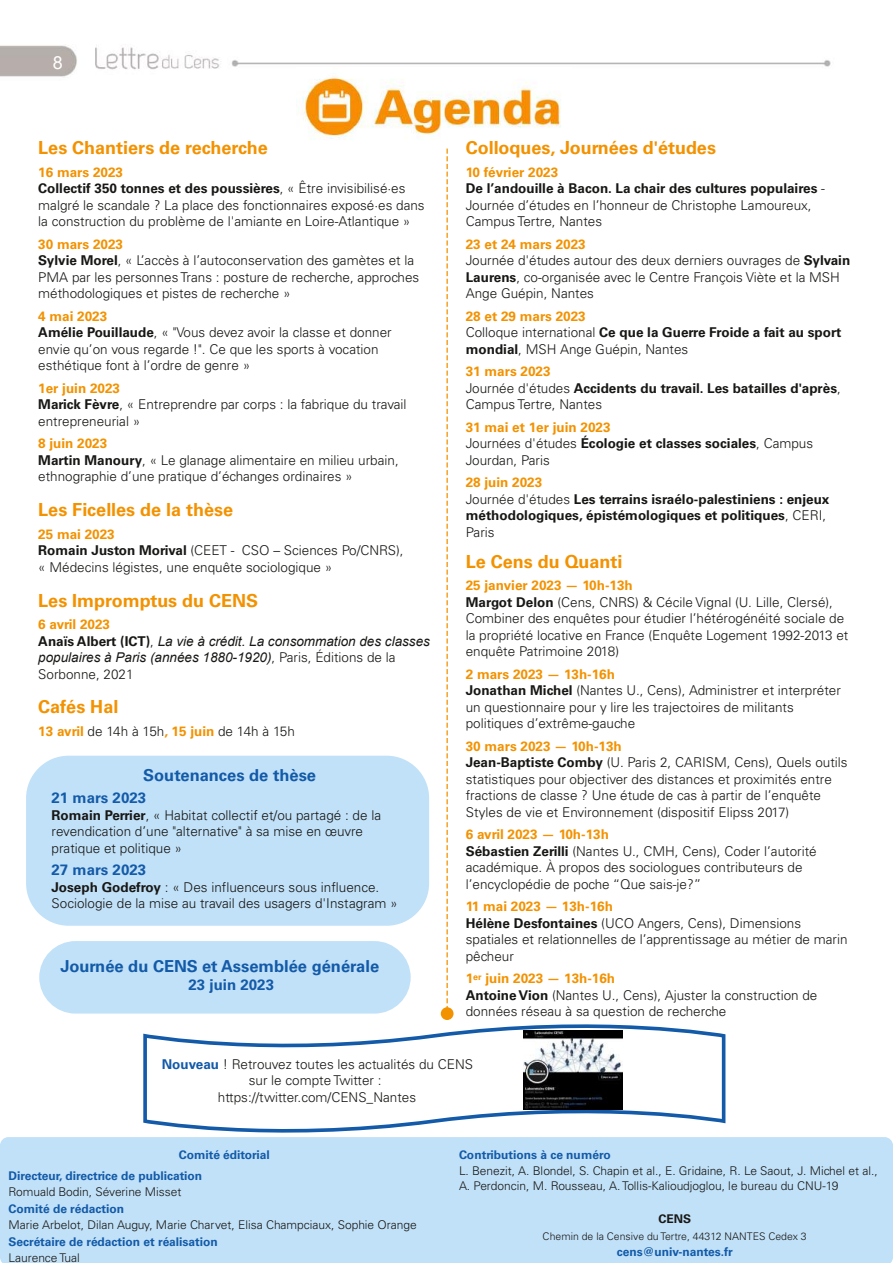
<style>
.page{position:relative;width:893px;height:1263px;background:#fff}
.page>*{position:absolute;margin:0;border:0;box-sizing:border-box;transform-origin:0 0}
.t1{font:700 18px "Univers";letter-spacing:-.005em;color:#f39200}
.t2{font:18px "Arial";color:#fff}
.t3{font:700 16.5px "Univers";color:#135aa8}
.t4{font:700 15px "Univers";letter-spacing:.005em;color:#135aa8}
.t5{font:300 13.5px/16.5px "Univers";color:#171715}
.t6{font:700 13.5px/16.5px "Univers";color:#171715}
.t7{font:italic 13.5px/16.5px "Arial";color:#171715}
.t8{font:700 13.5px "Univers";color:#f39200}
.t9{font:300 12px/15px "Univers";letter-spacing:-.005em;color:#171715}
.t10{font:700 12px/21px "Univers";color:#135aa8}
.t11{font:700 12px "Univers";color:#171715}
.t12{font:300 10.5px "Univers";color:#171715}
.s1{font-weight:700;color:#f39200}
.s2{font-weight:700}
.s3{color:#f39200}
.s4{font-weight:300}
.s5{font-weight:700;color:#135aa8}
.s6{font-family:"Univers";font-weight:700;font-style:normal}
.s7{font-family:"Univers";font-weight:300;font-style:normal}
</style>
<div class="page">
<img style="left:0;top:45px;width:831px;height:32px">
<img style="left:296px;top:67px;width:275px;height:82px">
<div style="left:0;top:1137px;width:893px;height:126px;background:#c1e1f8"></div>
<div style="left:26px;top:756px;width:403px;height:170px;background:#c1e1f8;border-radius:43px"></div>
<div style="left:39px;top:941px;width:372px;height:72px;background:#c1e1f8;border-radius:36px"></div>
<svg style="left:446px;top:149px;width:2px;height:858px"></svg>
<svg style="left:441px;top:1007px;width:12px;height:13px"></svg>
<svg style="left:141px;top:1010px;width:586px;height:137px"></svg>
<img style="left:524px;top:1031px;width:99px;height:78px">
<h1 class="t2" style="left:53px;top:52px;width:12px">8</h1>
<h1 class="t1" style="left:38px;top:141px;width:231px">Les Chantiers de recherche</h1>
<p class="t5" style="left:38px;top:165px;width:388px"><span class="s1">16 mars 2023<br></span><span class="s2">Collectif 350 tonnes et des poussières</span>, « Être invisibilisé∙es malgré le scandale ? La place des fonctionnaires exposé∙es dans la construction du problème de l'amiante en Loire-Atlantique »</p>
<p class="t5" style="left:38px;top:237px;width:383px"><span class="s1">30 mars 2023<br></span><span class="s2">Sylvie Morel</span>, « L’accès à l’autoconservation des gamètes et la PMA par les personnes Trans : posture de recherche, approches méthodologiques et pistes de recherche »</p>
<p class="t5" style="left:38px;top:309px;width:355px"><span class="s1">4 mai 2023<br></span><span class="s2">Amélie Pouillaude</span>, « "Vous devez avoir la classe et donner envie qu’on vous regarde !". Ce que les sports à vocation esthétique font à l’ordre de genre »</p>
<p class="t5" style="left:38px;top:381px;width:370px"><span class="s1">1er juin 2023<br></span><span class="s2">Marick Fèvre</span>, « Entreprendre par corps : la fabrique du travail entrepreneurial »</p>
<p class="t5" style="left:38px;top:437px;width:362px"><span class="s1">8 juin 2023<br></span><span class="s2">Martin Manoury</span>, « Le glanage alimentaire en milieu urbain, ethnographie d’une pratique d’échanges ordinaires »</p>
<h1 class="t1" style="left:466px;top:141px;width:252px">Colloques, Journées d'études</h1>
<p class="t5" style="left:466px;top:165px;width:361px"><span class="s1">10 février 2023<br></span><span class="s2">De l’andouille à Bacon. La chair des cultures populaires</span> - Journée d’études en l’honneur de Christophe Lamoureux, Campus Tertre, Nantes</p>
<p class="t5" style="left:466px;top:237px;width:386px"><span class="s1">23 et 24 mars 2023<br></span>Journée d'études autour des deux derniers ouvrages de <span class="s2">Sylvain Laurens</span>, co-organisée avec le Centre François Viète et la MSH Ange Guépin, Nantes</p>
<p class="t5" style="left:466px;top:309px;width:377px"><span class="s1">28 et 29 mars 2023<br></span>Colloque international <span class="s2">Ce que la Guerre Froide a fait au sport mondial</span>, MSH Ange Guépin, Nantes</p>
<p class="t6" style="left:466px;top:365px;width:377px"><span class="s3">31 mars 2023<br></span><span class="s4">Journée d'études</span> Accidents du travail. Les batailles d'après<span class="s4">,<br>Campus Tertre, Nantes</span></p>
<p class="t5" style="left:466px;top:420px;width:349px"><span class="s1">31 mai et 1er juin 2023<br></span>Journées d'études <span class="s2">Écologie et classes sociales</span>, Campus<br>Jourdan, Paris</p>
<p class="t6" style="left:466px;top:476px;width:365px"><span class="s3">28 juin 2023<br></span><span class="s4">Journée d'études</span> Les terrains israélo-palestiniens : enjeux méthodologiques, épistémologiques et politiques<span class="s4">, CERI, Paris</span></p>
<h1 class="t1" style="left:38px;top:503px;width:196px">Les Ficelles de la thèse</h1>
<p class="t5" style="left:38px;top:527px;width:367px"><span class="s1">25 mai 2023<br></span><span class="s2">Romain Juston Morival</span> (CEET - CSO – Sciences Po/CNRS), « Médecins légistes, une enquête sociologique »</p>
<h1 class="t1" style="left:466px;top:555px;width:158px">Le Cens du Quanti</h1>
<p class="t5" style="left:466px;top:578px;width:384px"><span class="s1">25 janvier 2023 — 10h-13h<br></span><span class="s2">Margot Delon</span> (Cens, CNRS) &amp; Cécile Vignal (U. Lille, Clersé), Combiner des enquêtes pour étudier l’hétérogénéité sociale de la propriété locative en France (Enquête Logement 1992-2013 et enquête Patrimoine 2018)</p>
<p class="t5" style="left:466px;top:667px;width:377px"><span class="s1">2 mars 2023 — 13h-16h<br></span><span class="s2">Jonathan Michel</span> (Nantes U., Cens), Administrer et interpréter un questionnaire pour y lire les trajectoires de militants politiques d’extrême-gauche</p>
<p class="t5" style="left:466px;top:739px;width:383px"><span class="s1">30 mars 2023 — 10h-13h<br></span><span class="s2">Jean-Baptiste Comby</span> (U. Paris 2, CARISM, Cens), Quels outils statistiques pour objectiver des distances et proximités entre fractions de classe ? Une étude de cas à partir de l’enquête Styles de vie et Environnement (dispositif Elipss 2017)</p>
<p class="t5" style="left:466px;top:827px;width:352px"><span class="s1">6 avril 2023 — 10h-13h<br></span><span class="s2">Sébastien Zerilli</span> (Nantes U., CMH, Cens), Coder l’autorité académique. À propos des sociologues contributeurs de l’encyclopédie de poche “Que sais-je?”</p>
<p class="t5" style="left:466px;top:899px;width:383px"><span class="s1">11 mai 2023 — 13h-16h<br></span><span class="s2">Hélène Desfontaines</span> (UCO Angers, Cens), Dimensions spatiales et relationnelles de l’apprentissage au métier de marin pêcheur</p>
<p class="t5" style="left:466px;top:971px;width:353px"><span class="s1">1</span><sup>er</sup> <span class="s1">juin 2023 — 13h-16h<br></span><span class="s2">Antoine Vion</span> (Nantes U., Cens), Ajuster la construction de données réseau à sa question de recherche</p>
<p class="t5" style="left:162px;top:1057px;width:313px;text-align:center"><span class="s5">Nouveau</span> ! Retrouvez toutes les actualités du CENS sur le compte Twitter : https://twitter.com/CENS_Nantes</p>
<h1 class="t1" style="left:38px;top:594px;width:221px">Les Impromptus du CENS</h1>
<p class="t8" style="left:38px;top:620px;width:73px">6 avril 2023</p>
<p class="t7" style="left:38px;top:633px;width:393px"><span class="s6">Anaïs Albert (ICT)</span><span class="s7">,</span> La vie à crédit. La consommation des classes populaires à Paris (années 1880-1920)<span class="s7">, Paris, Éditions de la</span></p>
<p class="t5" style="left:38px;top:667px;width:97px">Sorbonne, 2021</p>
<h1 class="t1" style="left:38px;top:700px;width:82px">Cafés Hal</h1>
<p class="t5" style="left:38px;top:724px;width:258px"><span class="s1">13 avril</span> de 14h à 15h<span class="s1">, 15 juin</span> de 14h à 15h</p>
<p class="t3" style="left:143px;top:769px;width:174px">Soutenances de thèse</p>
<p class="t4" style="left:52px;top:792px;width:96px">21 mars 2023</p>
<p class="t5" style="left:52px;top:808px;width:331px"><span class="s2">Romain Perrier</span>, « Habitat collectif et/ou partagé : de la revendication d’une "alternative" à sa mise en œuvre pratique et politique »</p>
<p class="t4" style="left:52px;top:864px;width:96px">27 mars 2023</p>
<p class="t5" style="left:52px;top:880px;width:348px"><span class="s2">Joseph Godefroy</span> : « Des influenceurs sous influence.<br>Sociologie de la mise au travail des usagers d'Instagram »</p>
<p class="t3" style="left:60px;top:960px;width:320px">Journée du CENS et Assemblée générale</p>
<p class="t4" style="left:189px;top:979px;width:87px">23 juin 2023</p>
<p class="t10" style="left:9px;top:1145px;width:263px;text-indent:170px">Comité éditorial<br>Directeur, directrice de publication</p>
<p class="t9" style="left:9px;top:1185px;width:175px">Romuald Bodin, Séverine Misset</p>
<p class="t10" style="left:9px;top:1199px;width:117px">Comité de rédaction</p>
<p class="t9" style="left:9px;top:1218px;width:410px">Marie Arbelot, Dilan Auguy, Marie Charvet, Elisa Champciaux, Sophie Orange</p>
<p class="t10" style="left:9px;top:1232px;width:211px">Secrétaire de rédaction et réalisation</p>
<p class="t9" style="left:9px;top:1251px;width:73px">Laurence Tual</p>
<p class="t10" style="left:459px;top:1145px;width:153px">Contributions à ce numéro</p>
<p class="t9" style="left:459px;top:1164px;width:420px">L. Benezit, A. Blondel, S. Chapin et al., E. Gridaine, R. Le Saout, J. Michel et al.,<br>A. Perdoncin, M. Rousseau, A. Tollis-Kalioudjoglou, le bureau du CNU-19</p>
<p class="t11" style="left:658px;top:1214px;width:34px">CENS</p>
<p class="t12" style="left:543px;top:1232px;width:266px">Chemin de la Censive du Tertre, 44312 NANTES Cedex 3</p>
<p class="t10" style="left:617px;top:1242px;width:117px">cens@univ-nantes.fr</p>
</div>
